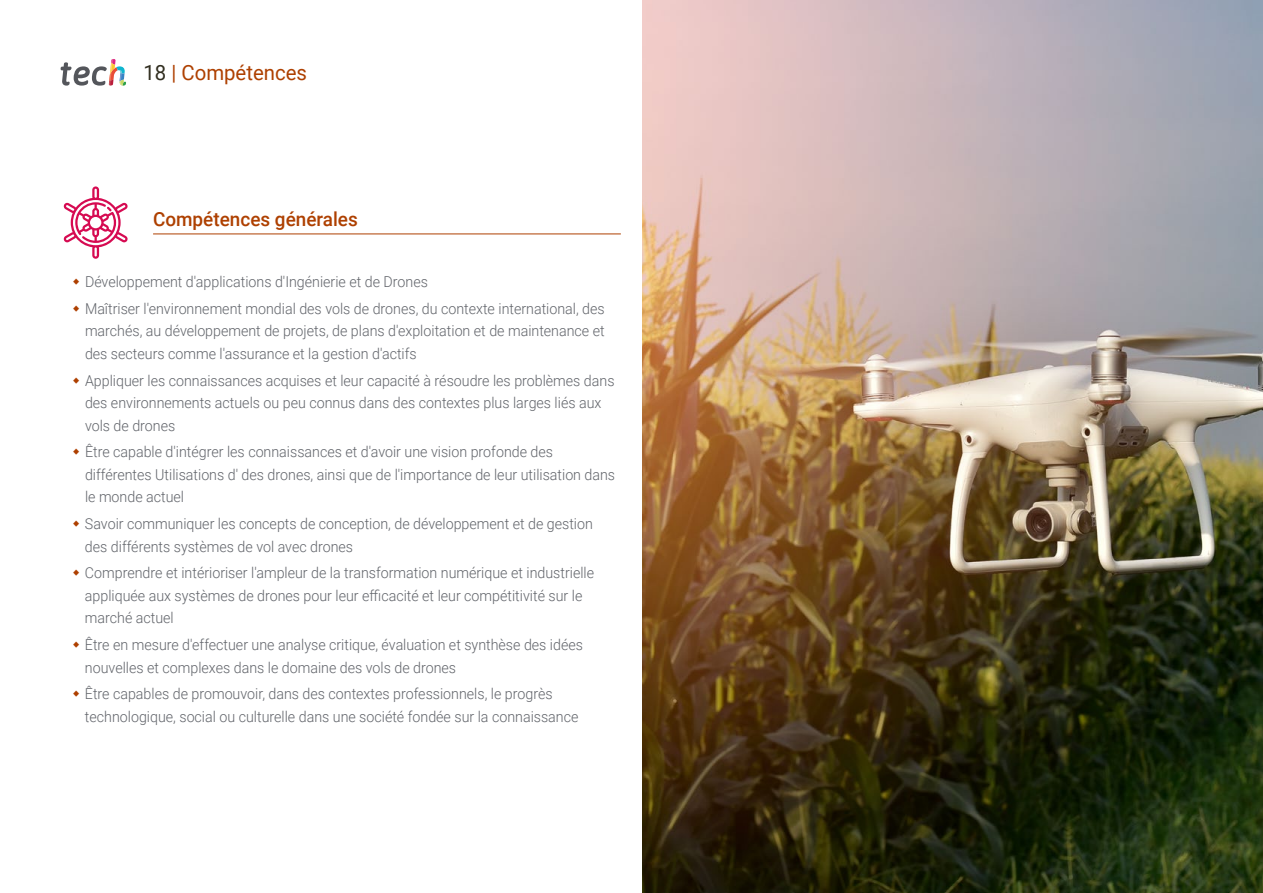
<style>
.page{position:relative;width:1263px;height:893px;background:#fff}
.page>*{position:absolute;margin:0;border:0;box-sizing:border-box;transform-origin:0 0}
.t1{font:21px "Roboto";color:#ae4000}
.t2{font:500 19.5px "Roboto";color:#ae4000}
.t3{font:300 15px/22.5px "Roboto";color:#61646a;scale:.95 1}
.s1{color:#312e20}
</style>
<div class="page">
<hr style="left:153px;top:234px;width:468px;height:1px;background:#ae4000">
<svg style="left:63px;top:186px;width:65px;height:73px"></svg>
<svg style="left:61px;top:59px;width:65px;height:27px"></svg>
<img style="left:642px;top:0;width:621px;height:893px">
<h1 class="t1" style="left:144px;top:57px;width:165px"><span class="s1">18</span> | Compétences</h1>
<h2 class="t2" style="left:153px;top:205px;width:206px">Compétences générales</h2>
<p class="t3" style="left:85px;top:268px;width:549px;line-height:26.7px">Développement d'applications d'Ingénierie et de Drones<br>Maîtriser l'environnement mondial des vols de drones, du contexte international, des</p>
<p class="t3" style="left:85px;top:319px;width:548px">marchés, au développement de projets, de plans d'exploitation et de maintenance et des secteurs comme l'assurance et la gestion d'actifs</p>
<p class="t3" style="left:85px;top:368px;width:559px">Appliquer les connaissances acquises et leur capacité à résoudre les problèmes dans des environnements actuels ou peu connus dans des contextes plus larges liés aux vols de drones</p>
<p class="t3" style="left:85px;top:440px;width:560px">Être capable d'intégrer les connaissances et d'avoir une vision profonde des différentes Utilisations d' des drones, ainsi que de l'importance de leur utilisation dans le monde actuel</p>
<p class="t3" style="left:85px;top:512px;width:536px">Savoir communiquer les concepts de conception, de développement et de gestion des différents systèmes de vol avec drones</p>
<p class="t3" style="left:85px;top:561px;width:537px">Comprendre et intérioriser l'ampleur de la transformation numérique et industrielle appliquée aux systèmes de drones pour leur efficacité et leur compétitivité sur le marché actuel</p>
<p class="t3" style="left:85px;top:633px;width:526px">Être en mesure d'effectuer une analyse critique, évaluation et synthèse des idées nouvelles et complexes dans le domaine des vols de drones</p>
<p class="t3" style="left:85px;top:682px;width:521px">Être capables de promouvoir, dans des contextes professionnels, le progrès technologique, social ou culturelle dans une société fondée sur la connaissance</p>
</div>
